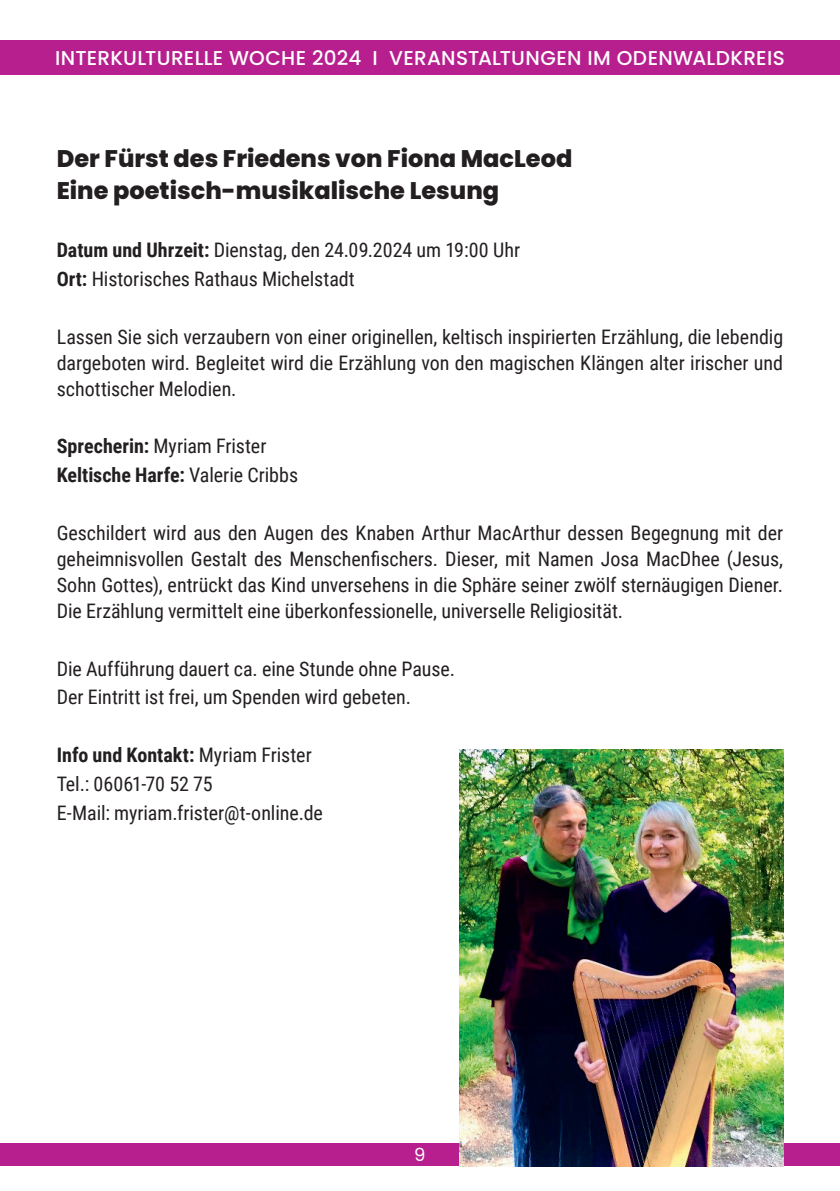
<style>
.page{position:relative;width:840px;height:1191px;background:#fff}
.page>*{position:absolute;margin:0;border:0;box-sizing:border-box;transform-origin:0 0}
.t1{font:800 24px/32px "Poppins";color:#231f20}
.t2{font:20px/26px "Roboto Condensed";color:#231f20}
.t3{font:500 20px "Poppins";letter-spacing:.015em;color:#fff}
.t4{font:700 20px/28.8px "Roboto Condensed";color:#231f20}
.t5{font:18px "Poppins";color:#fff}
.s1{font-weight:700}
.s2{font-weight:400}
</style>
<div class="page">
<div style="left:0;top:41px;width:839px;height:34px;background:#b61f8d"></div>
<div style="left:0;top:1143px;width:839px;height:23px;background:#b61f8d"></div>
<img style="left:459px;top:749px;width:323px;height:417px">
<p class="t3" style="left:55px;top:47px;width:730px">INTERKULTURELLE WOCHE 2024 I VERANSTALTUNGEN IM ODENWALDKREIS</p>
<p class="t1" style="left:57px;top:143px;width:517px">Der Fürst des Friedens von Fiona MacLeod<br>Eine poetisch-musikalische Lesung</p>
<p class="t2" style="left:57px;top:235px;width:464px;line-height:28.8px"><span class="s1">Datum und Uhrzeit:</span> Dienstag, den 24.09.2024 um 19:00 Uhr<br><span class="s1">Ort:</span> Historisches Rathaus Michelstadt</p>
<p class="t2" style="left:57px;top:323px;width:727px;text-align:justify">Lassen Sie sich verzaubern von einer originellen, keltisch inspirierten Erzählung, die lebendig dargeboten wird. Begleitet wird die Erzählung von den magischen Klängen alter irischer und schottischer Melodien.</p>
<p class="t4" style="left:57px;top:431px;width:243px">Sprecherin: <span class="s2">Myriam Frister<br></span>Keltische Harfe: <span class="s2">Valerie Cribbs</span></p>
<p class="t2" style="left:57px;top:519px;width:727px;text-align:justify">Geschildert wird aus den Augen des Knaben Arthur MacArthur dessen Begegnung mit der geheimnisvollen Gestalt des Menschenfischers. Dieser, mit Namen Josa MacDhee (Jesus, Sohn Gottes), entrückt das Kind unversehens in die Sphäre seiner zwölf sternäugigen Diener.<br>Die Erzählung vermittelt eine überkonfessionelle, universelle Religiosität.</p>
<p class="t2" style="left:57px;top:653px;width:399px;line-height:28.8px">Die Aufführung dauert ca. eine Stunde ohne Pause.<br>Der Eintritt ist frei, um Spenden wird gebeten.</p>
<p class="t2" style="left:57px;top:740px;width:267px;line-height:28.8px"><span class="s1">Info und Kontakt:</span> Myriam Frister<br>Tel.: 06061-70 52 75<br>E-Mail: myriam.frister@t-online.de</p>
<p class="t5" style="left:414px;top:1143px;width:13px">9</p>
</div>
